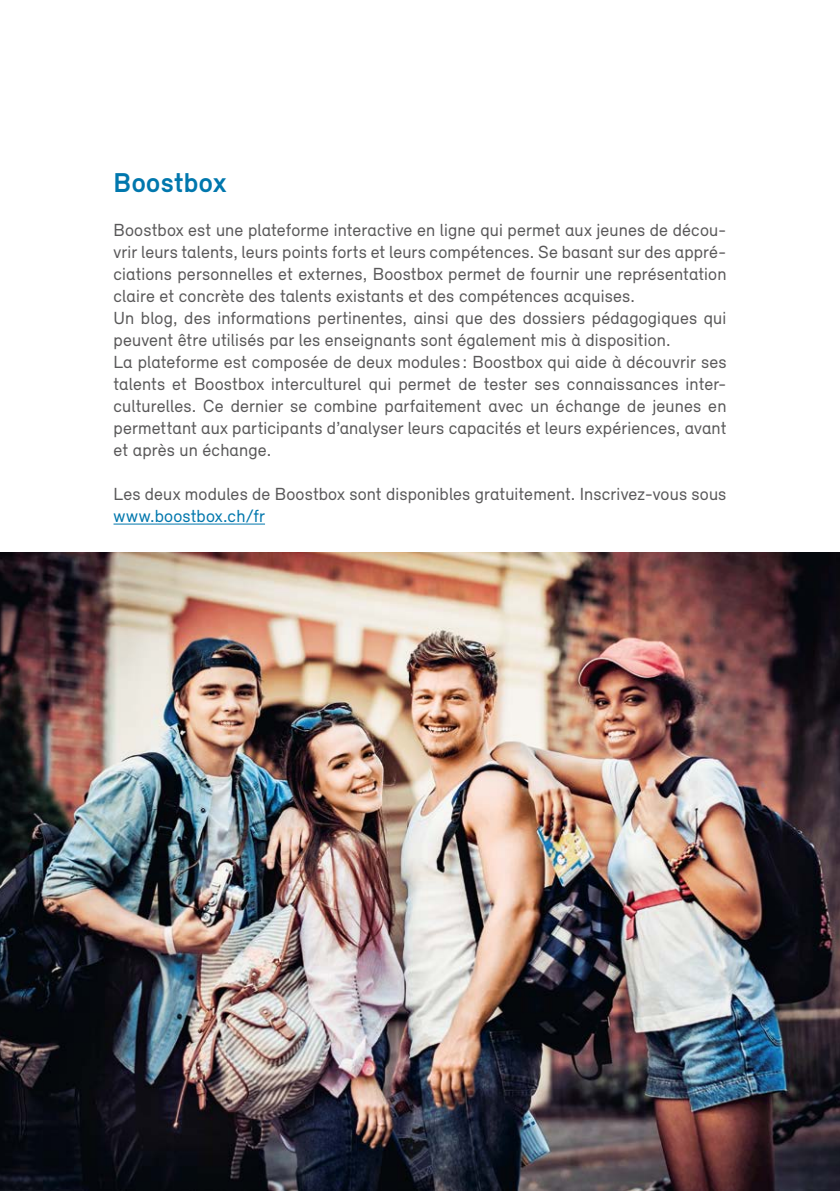
<style>
.page{position:relative;width:840px;height:1191px;background:#fff}
.page>*{position:absolute;margin:0;border:0;box-sizing:border-box;transform-origin:0 0}
.t1{font:700 28px "Relevant";letter-spacing:.015em;color:#0077ad}
.t2{font:18px/22px "Relevant";letter-spacing:.01em;color:#595859}
.t3{font:18px "Relevant";letter-spacing:.01em;color:#0077ad}
</style>
<div class="page">
<hr style="left:113px;top:523px;width:152px;height:1px;background:#0077ad">
<img style="left:0;top:553px;width:839px;height:638px">
<h1 class="t1" style="left:113px;top:166px;width:114px">Boostbox</h1>
<p class="t2" style="left:113px;top:218px;width:614px">Boostbox est une plateforme interactive en ligne qui permet aux jeunes de décou&shy;vrir leurs talents, leurs points forts et leurs compétences. Se basant sur des appré&shy;ciations personnelles et externes, Boostbox permet de fournir une représentation claire et concrète des talents existants et des compétences acquises.<br>Un blog, des informations pertinentes, ainsi que des dossiers pédagogiques qui peuvent être utilisés par les enseignants sont également mis à disposition.<br>La plateforme est composée de deux modules : Boostbox qui aide à découvrir ses talents et Boostbox interculturel qui permet de tester ses connaissances inter&shy;culturelles. Ce dernier se combine parfaitement avec un échange de jeunes en permettant aux participants d’analyser leurs capacités et leurs expériences, avant et après un échange.</p>
<p class="t2" style="left:113px;top:482px;width:614px">Les deux modules de Boostbox sont disponibles gratuitement. Inscrivez-vous sous</p>
<p class="t3" style="left:113px;top:505px;width:153px">www.boostbox.ch/fr</p>
</div>
